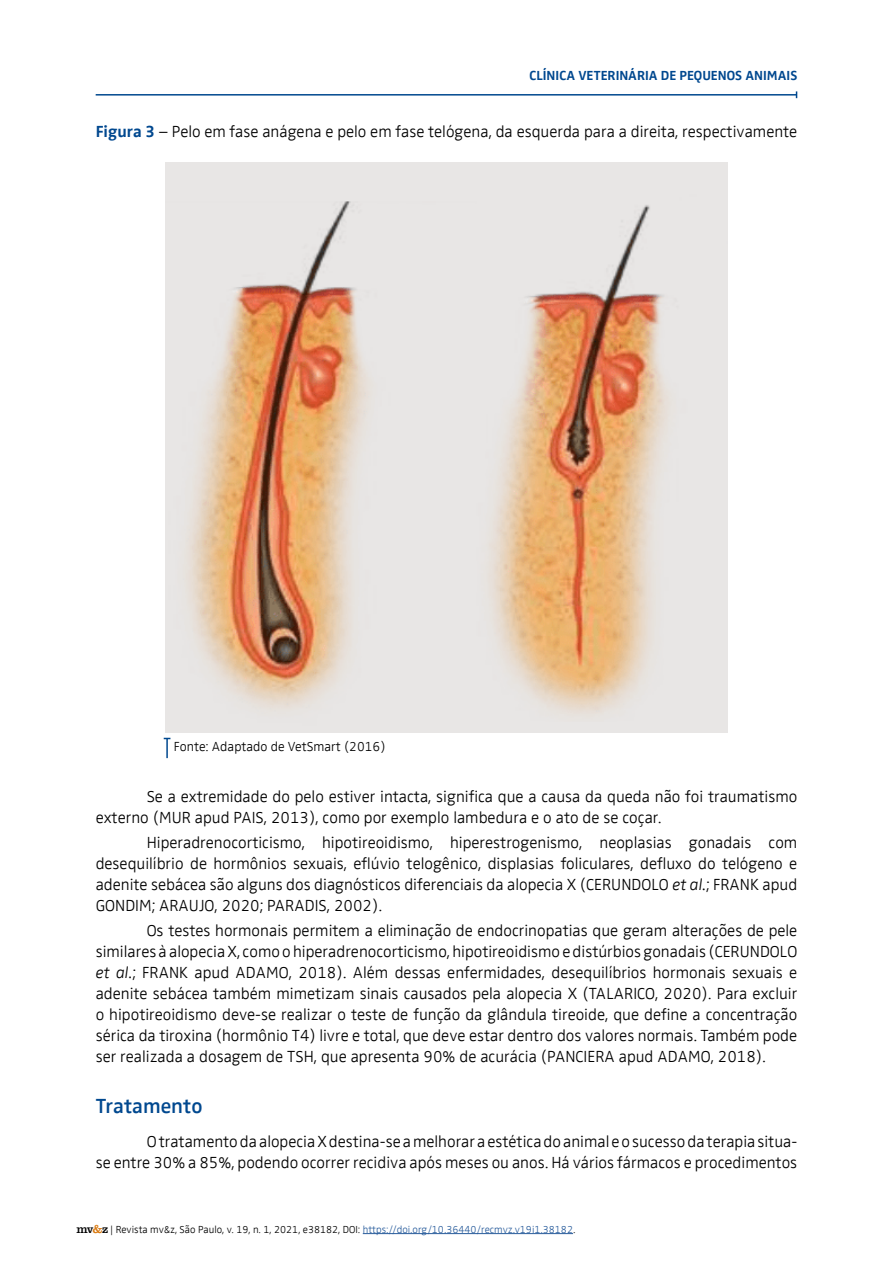
<style>
.page{position:relative;width:893px;height:1263px;background:#fff}
.page>*{position:absolute;margin:0;border:0;box-sizing:border-box;transform-origin:0 0}
.t1{font:21px "Zwo Web Pro Semibold W04 Rg";color:#00488f}
.t2{font:16.5px/21px "Zwo Web Pro Light W04 Regular";color:#000;text-align:justify}
.t3{font:13.5px "Zwo Web Pro Bold W04 Regular";color:#00488f}
.t4{font:13.5px "Zwo Web Pro Light W04 Regular";color:#000}
.t5{font:10.5px "Zwo Web Pro Light W04 Regular";color:#000}
.s1{font-family:"Zwo Web Pro Bold W04 Regular";color:#00488f}
.s2{font-family:"Zwo Web Pro Light Italic W04 Rg"}
.s3{font-family:"Clarendon LT Std";font-size:12px}
.s4{font-family:"Clarendon LT Std";font-size:12px;color:#d97b14}
.s5{color:#275b9b}
</style>
<div class="page">
<hr style="left:96px;top:94px;width:700px;height:2px;background:#00488f">
<hr style="left:363px;top:1233px;width:210px;height:1px;background:#275b9b">
<img style="left:166px;top:162px;width:561px;height:571px">
<hr style="left:166px;top:738px;width:2px;height:20px;background:#00488f">
<p class="t3" style="left:530px;top:65px;width:269px">CLÍNICA VETERINÁRIA DE PEQUENOS ANIMAIS</p>
<p class="t2" style="left:96px;top:120px;width:703px"><span class="s1">Figura 3</span> – Pelo em fase anágena e pelo em fase telógena, da esquerda para a direita, respectivamente</p>
<p class="t4" style="left:174px;top:737px;width:213px">Fonte: Adaptado de VetSmart (2016)</p>
<p class="t2" style="left:96px;top:785px;width:703px;text-indent:51px">Se a extremidade do pelo estiver intacta, significa que a causa da queda não foi traumatismo externo (MUR apud PAIS, 2013), como por exemplo lambedura e o ato de se coçar.</p>
<p class="t2" style="left:96px;top:831px;width:703px;text-indent:51px">Hiperadrenocorticismo, hipotireoidismo, hiperestrogenismo, neoplasias gonadais com desequilíbrio de hormônios sexuais, eflúvio telogênico, displasias foliculares, defluxo do telógeno e adenite sebácea são alguns dos diagnósticos diferenciais da alopecia X (CERUNDOLO <span class="s2">et al.</span>; FRANK apud GONDIM; ARAUJO, 2020; PARADIS, 2002).</p>
<p class="t2" style="left:96px;top:919px;width:703px;text-indent:51px">Os testes hormonais permitem a eliminação de endocrinopatias que geram alterações de pele similares à alopecia X, como o hiperadrenocorticismo, hipotireoidismo e distúrbios gonadais (CERUNDOLO <span class="s2">et al.</span>; FRANK apud ADAMO, 2018). Além dessas enfermidades, desequilíbrios hormonais sexuais e adenite sebácea também mimetizam sinais causados pela alopecia X (TALARICO, 2020). Para excluir o hipotireoidismo deve-se realizar o teste de função da glândula tireoide, que define a concentração sérica da tiroxina (hormônio T4) livre e total, que deve estar dentro dos valores normais. Também pode ser realizada a dosagem de TSH, que apresenta 90% de acurácia (PANCIERA apud ADAMO, 2018).</p>
<p class="t1" style="left:96px;top:1090px;width:108px">Tratamento</p>
<p class="t2" style="left:96px;top:1130px;width:703px;text-align:right">O tratamento da alopecia X destina-se a melhorar a estética do animal e o sucesso da terapia situa-<br>se entre 30% a 85%, podendo ocorrer recidiva após meses ou anos. Há vários fármacos e procedimentos</p>
<p class="t5" style="left:77px;top:1221px;width:500px"><span class="s3">mv</span><span class="s4">&amp;</span><span class="s3">z</span> | Revista mv&amp;z, São Paulo, v. 19, n. 1, 2021, e38182, DOI: <span class="s5">https://doi.org/10.36440/recmvz.v19i1.38182</span>.</p>
</div>
